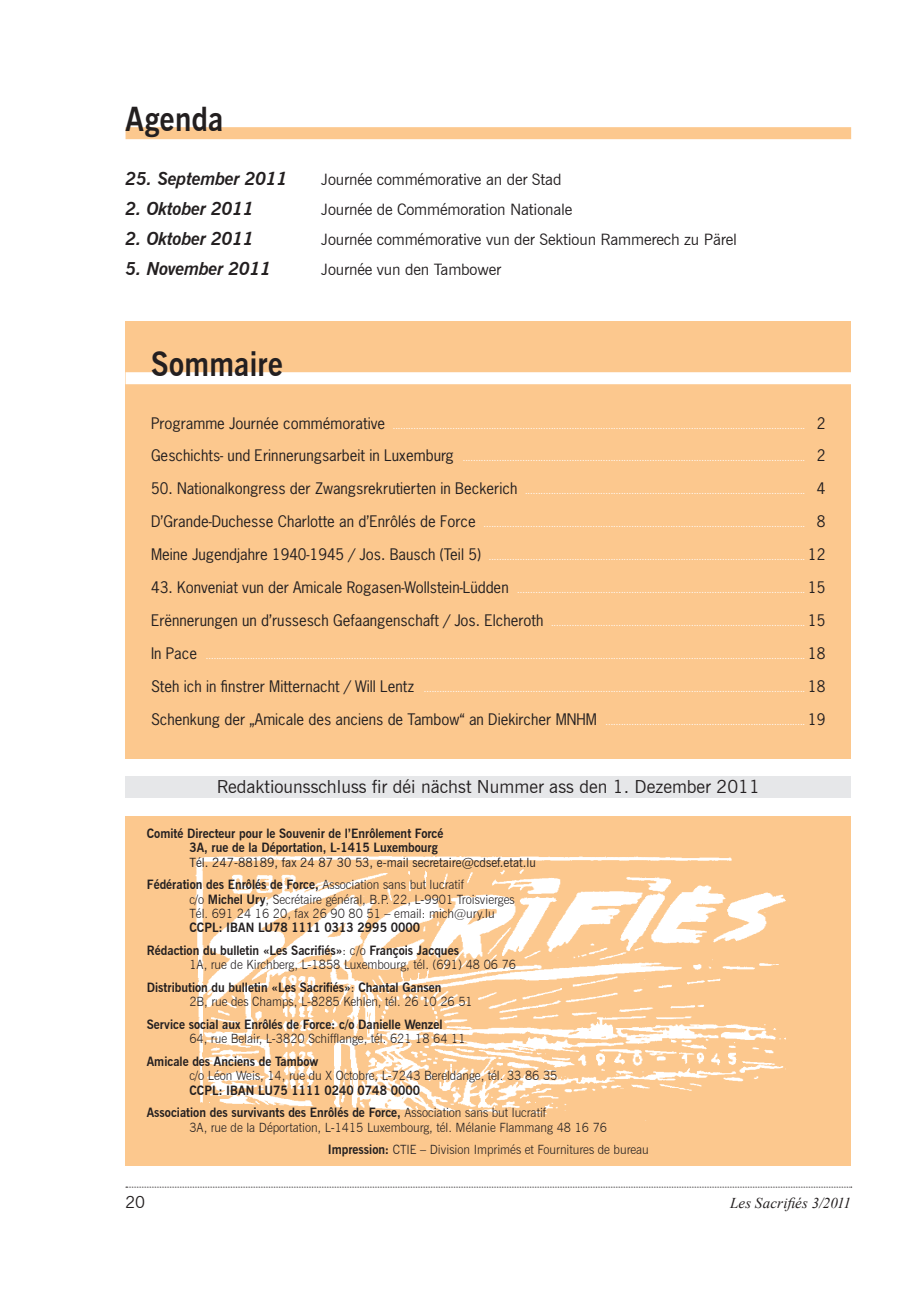
<style>
.page{position:relative;width:915px;height:1306px;background:#fff}
.page>*{position:absolute;margin:0;border:0;box-sizing:border-box;transform-origin:0 0}
.t1{font:700 33px "News Gothic BT";letter-spacing:.01em;color:#231f20;scale:.9 1}
.t2{font:italic 700 18px "News Gothic BT";letter-spacing:-.01em;color:#231f20}
.t3{font:18px "News Gothic BT";color:#231f20}
.t4{font:16.5px "News Gothic BT";color:#231f20}
.t5{font:15.75px "News Gothic BT";letter-spacing:-.01em;color:#231f20}
.t6{font:italic 15px "Times New Roman";letter-spacing:.01em;color:#231f20}
.t7{font:300 12.75px/22.8px "News Gothic BT";color:#231f20;scale:.95 1}
.t8{font:700 12.75px/22.8px "News Gothic BT";color:#231f20;scale:.95 1}
.t9{font:12.75px/22.8px "News Gothic BT";color:#231f20;scale:.95 1}
.t10{font:9px "News Gothic Std";color:#fff}
.s1{font-size:15px;color:#231f20}
.s2{font-weight:700}
.s3{font-weight:300}
.s4{font-weight:400}
</style>
<div class="page">
<svg style="left:126px;top:1186px;width:725px;height:1px"></svg>
<div style="left:125px;top:127px;width:725px;height:12px;background:#fcc88e"></div>
<div style="left:125px;top:776px;width:725px;height:21px;background:#e6e7e9"></div>
<div style="left:125px;top:321px;width:725px;height:437px;background:#fcc88e"></div>
<div style="left:125px;top:372px;width:725px;height:12px;background:#fff"></div>
<div style="left:125px;top:815px;width:725px;height:350px;background:#fcc88e"></div>
<img style="left:195px;top:855px;width:591px;height:259px">
<h1 class="t1" style="left:125px;top:100px;width:110px">Agenda</h1>
<h2 class="t2" style="left:125px;top:167px;width:163px">25. September 2011</h2>
<h3 class="t5" style="left:321px;top:169px;width:242px">Journée commémorative an der Stad</h3>
<h2 class="t2" style="left:125px;top:197px;width:130px">2. Oktober 2011</h2>
<h3 class="t5" style="left:321px;top:199px;width:253px">Journée de Commémoration Nationale</h3>
<h2 class="t2" style="left:125px;top:227px;width:130px">2. Oktober 2011</h2>
<h3 class="t5" style="left:321px;top:230px;width:417px">Journée commémorative vun der Sektioun Rammerech zu Pärel</h3>
<h2 class="t2" style="left:125px;top:257px;width:147px">5. November 2011</h2>
<h3 class="t5" style="left:321px;top:260px;width:181px">Journée vun den Tambower</h3>
<h1 class="t1" style="left:151px;top:345px;width:148px">Sommaire</h1>
<p class="t10" style="left:151px;top:419px;width:675px"><span class="s1">Programme Journée commémorative</span> ............................................................................................................................................................... <span class="s1">2</span></p>
<p class="t10" style="left:151px;top:452px;width:675px"><span class="s1">Geschichts- und Erinnerungsarbeit in Luxemburg</span> .................................................................................................................................... <span class="s1">2</span></p>
<p class="t10" style="left:151px;top:485px;width:675px"><span class="s1">50. Nationalkongress der Zwangsrekrutierten in Beckerich</span> ............................................................................................................ <span class="s1">4</span></p>
<p class="t10" style="left:151px;top:518px;width:675px"><span class="s1">D’Grande-Duchesse Charlotte an d’Enrôlés de Force</span> ............................................................................................................................ <span class="s1">8</span></p>
<p class="t10" style="left:151px;top:551px;width:675px"><span class="s1">Meine Jugendjahre 1940-1945 / Jos. Bausch (Teil 5)</span> .......................................................................................................................... <span class="s1">12</span></p>
<p class="t10" style="left:151px;top:584px;width:675px"><span class="s1">43. Konveniat vun der Amicale Rogasen-Wollstein-Lüdden</span> ............................................................................................................... <span class="s1">15</span></p>
<p class="t10" style="left:151px;top:616px;width:675px"><span class="s1">Erënnerungen un d’russesch Gefaangenschaft / Jos. Elcheroth</span> .................................................................................................. <span class="s1">15</span></p>
<p class="t10" style="left:151px;top:649px;width:675px"><span class="s1">In Pace</span> ....................................................................................................................................................................................................................................... <span class="s1">18</span></p>
<p class="t10" style="left:151px;top:682px;width:675px"><span class="s1">Steh ich in finstrer Mitternacht / Will Lentz</span> ................................................................................................................................................... <span class="s1">18</span></p>
<p class="t10" style="left:151px;top:715px;width:675px"><span class="s1">Schenkung der „Amicale des anciens de Tambow“ an Diekircher MNHM</span> ............................................................................. <span class="s1">19</span></p>
<h2 class="t3" style="left:217px;top:776px;width:544px">Redaktiounsschluss fir déi nächst Nummer ass den 1. Dezember 2011</h2>
<h3 class="t8" style="left:189px;top:826px;width:269px;line-height:14.2px;text-indent:-43px">Comité Directeur pour le Souvenir de l’Enrôlement Forcé<br>3A, rue de la Déportation, L-1415 Luxembourg</h3>
<h3 class="t9" style="left:147px;top:850px;width:411px;text-indent:43px">Tél. 247-88189, fax 24 87 30 53, e-mail secretaire@cdsef.etat.lu<br><span class="s2">Fédération des Enrôlés de Force,</span> <span class="s3">Association sans but lucratif</span></h3>
<h3 class="t7" style="left:189px;top:892px;width:344px;line-height:14.2px">c/o <span class="s2">Michel Ury</span>, Secrétaire général, B.P. 22, L-9901 Troisvierges<br>Tél. 691 24 16 20, fax 26 90 80 51 – email: mich@ury.lu</h3>
<h3 class="t8" style="left:147px;top:916px;width:330px;text-align:center">CCPL: IBAN LU78 1111 0313 2995 0000<br>Rédaction du bulletin «Les Sacrifiés»<span class="s3">: c/o</span> François Jacques</h3>
<h3 class="t7" style="left:147px;top:953px;width:390px;text-indent:43px">1A, rue de Kirchberg, L-1858 Luxembourg, tél. (691) 48 06 76<br><span class="s2">Distribution du bulletin «Les Sacrifiés»</span><span class="s4">:</span> <span class="s2">Chantal Gansen</span></h3>
<h3 class="t7" style="left:189px;top:990px;width:300px">2B, rue des Champs, L-8285 Kehlen, tél. 26 10 26 51</h3>
<h3 class="t8" style="left:147px;top:1013px;width:312px">Service social aux Enrôlés de Force: c/o Danielle Wenzel</h3>
<h3 class="t7" style="left:189px;top:1027px;width:292px">64, rue Belair, L-3820 Schifflange, tél. 621 18 64 11</h3>
<h3 class="t8" style="left:147px;top:1050px;width:182px">Amicale des Anciens de Tambow</h3>
<h3 class="t7" style="left:189px;top:1064px;width:389px">c/o Léon Weis, 14, rue du X Octobre, L-7243 Bereldange, tél. 33 86 35</h3>
<h3 class="t8" style="left:147px;top:1078px;width:421px;text-indent:43px">CCPL: IBAN LU75 1111 0240 0748 0000<br>Association des survivants des Enrôlés de Force, <span class="s3">Association sans but lucratif</span></h3>
<h3 class="t7" style="left:328px;top:1115px;width:339px;text-indent:-138px">3A, rue de la Déportation, L-1415 Luxembourg, tél. Mélanie Flammang 48 16 76<br><span class="s2">Impression:</span> CTIE – Division Imprimés et Fournitures de bureau</h3>
<h3 class="t4" style="left:125px;top:1191px;width:21px">20</h3>
<h3 class="t6" style="left:729px;top:1192px;width:123px">Les Sacrifiés 3/2011</h3>
</div>
